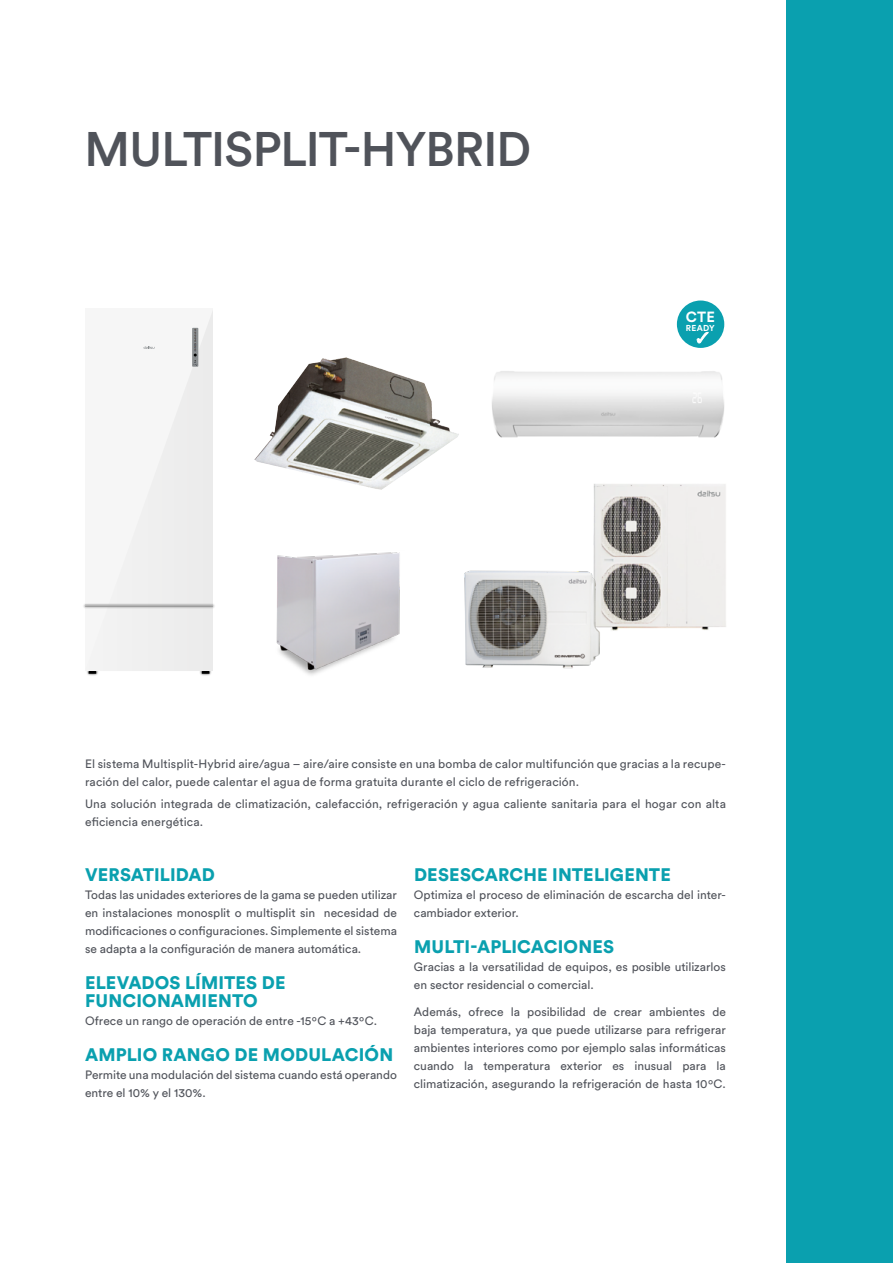
<style>
.page{position:relative;width:893px;height:1263px;background:#fff}
.page>*{position:absolute;margin:0;border:0;box-sizing:border-box;transform-origin:0 0}
.t1{font:500 48px "Circular Std";letter-spacing:-.02em;color:#50535a}
.t2{font:900 18px/18px "Circular Std";letter-spacing:.01em;color:#0aa0af}
.t3{font:700 14.7px "Circular Std";color:#fff}
.t4{font:12px/18px "Circular Std";letter-spacing:.005em;color:#50535a}
.t5{font:700 8.55px "Circular Std";letter-spacing:.03em;color:#fff}
</style>
<div class="page">
<img style="left:87px;top:671px;width:11px;height:5px">
<svg style="left:88px;top:671px;width:8px;height:3px"></svg>
<img style="left:200px;top:671px;width:11px;height:5px">
<svg style="left:202px;top:671px;width:8px;height:3px"></svg>
<svg style="left:85px;top:310px;width:128px;height:361px"></svg>
<img style="left:83px;top:602px;width:132px;height:7px">
<hr style="left:85px;top:604px;width:128px;height:1px;background:#c6c6c6">
<svg style="left:192px;top:328px;width:6px;height:39px"></svg>
<svg style="left:193px;top:329px;width:5px;height:37px"></svg>
<img style="left:276px;top:552px;width:124px;height:123px">
<img style="left:254px;top:357px;width:92px;height:114px">
<img style="left:593px;top:484px;width:133px;height:147px">
<img style="left:464px;top:561px;width:144px;height:108px">
<img style="left:492px;top:371px;width:232px;height:67px">
<div style="left:677px;top:300px;width:47px;height:48px;background:#0aa0af;border-radius:50%"></div>
<svg style="left:697px;top:332px;width:12px;height:11px"></svg>
<div style="left:787px;top:0;width:106px;height:1263px;background:#0aa0af"></div>
<h1 class="t1" style="left:84px;top:119px;width:448px">MULTISPLIT-HYBRID</h1>
<p class="t3" style="left:686px;top:307px;width:31px">CTE</p>
<p class="t5" style="left:686px;top:322px;width:31px">READY</p>
<p class="t4" style="left:85px;top:754px;width:642px">El sistema Multisplit-Hybrid aire/agua – aire/aire consiste en una bomba de calor multifunción que gracias a la recupe&shy;ración del calor, puede calentar el agua de forma gratuita durante el ciclo de refrigeración.</p>
<p class="t4" style="left:85px;top:795px;width:642px">Una solución integrada de climatización, calefacción, refrigeración y agua caliente sanitaria para el hogar con alta eficiencia energética.</p>
<h2 class="t2" style="left:85px;top:865px;width:131px">VERSATILIDAD</h2>
<p class="t4" style="left:85px;top:886px;width:313px;text-align:justify">Todas las unidades exteriores de la gama se pueden utilizar en instalaciones monosplit o multisplit sin necesidad de modificaciones o configuraciones. Simplemente el sistema se adapta a la configuración de manera automática.</p>
<h2 class="t2" style="left:85px;top:973px;width:202px">ELEVADOS LÍMITES DE<br>FUNCIONAMIENTO</h2>
<p class="t4" style="left:85px;top:1012px;width:293px">Ofrece un rango de operación de entre -15ºC a +43ºC.</p>
<h2 class="t2" style="left:85px;top:1045px;width:310px">AMPLIO RANGO DE MODULACIÓN</h2>
<p class="t4" style="left:85px;top:1066px;width:313px">Permite una modulación del sistema cuando está operando entre el 10% y el 130%.</p>
<h2 class="t2" style="left:414px;top:865px;width:258px">DESESCARCHE INTELIGENTE</h2>
<p class="t4" style="left:414px;top:886px;width:313px">Optimiza el proceso de eliminación de escarcha del inter&shy;cambiador exterior.</p>
<h2 class="t2" style="left:414px;top:937px;width:202px">MULTI-APLICACIONES</h2>
<p class="t4" style="left:414px;top:958px;width:313px">Gracias a la versatilidad de equipos, es posible utilizarlos en sector residencial o comercial.</p>
<p class="t4" style="left:414px;top:1002px;width:313px;text-align:justify">Además, ofrece la posibilidad de crear ambientes de baja temperatura, ya que puede utilizarse para refrigerar ambientes interiores como por ejemplo salas informáticas cuando la temperatura exterior es inusual para la climatización, asegurando la refrigeración de hasta 10ºC.</p>
</div>
